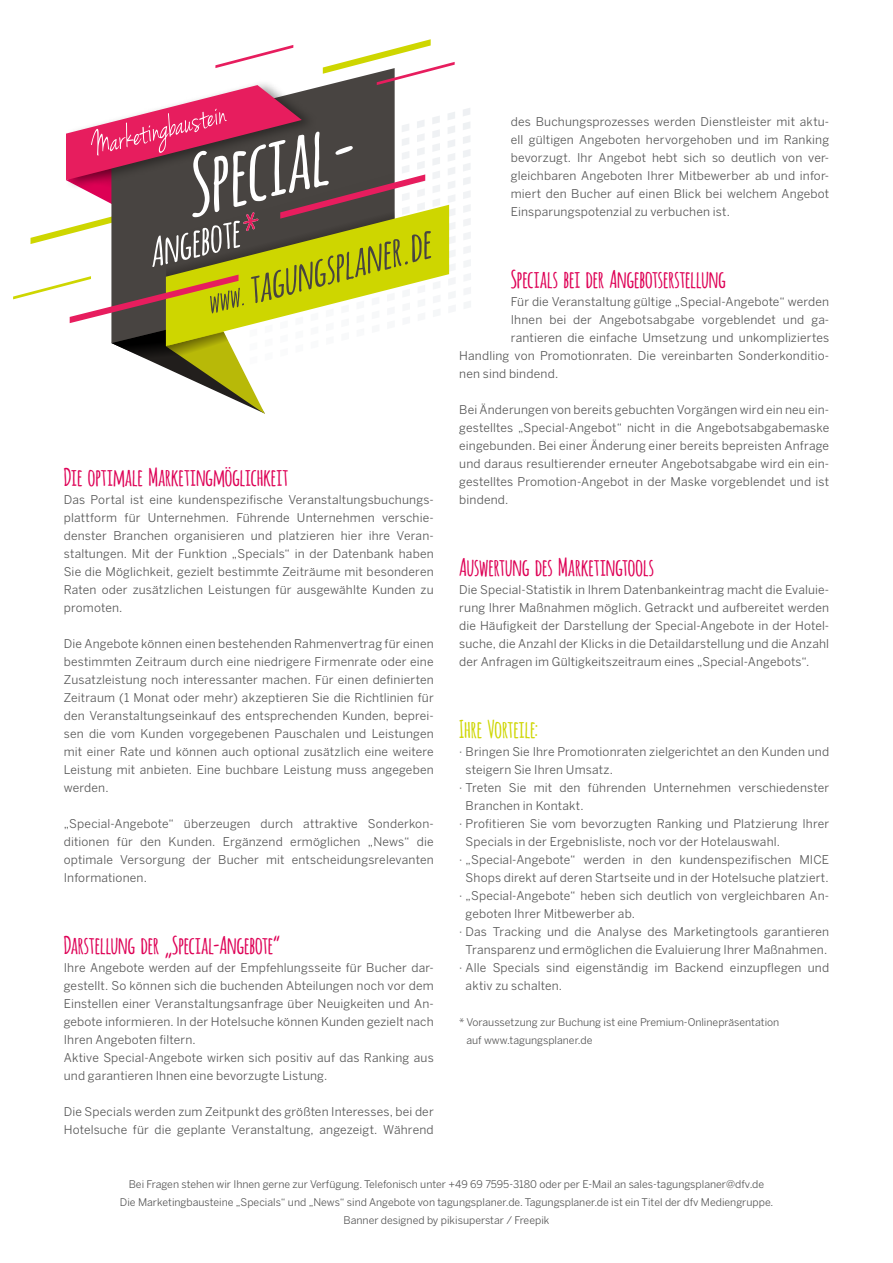
<style>
.page{position:relative;width:893px;height:1263px;background:#fff}
.page>*{position:absolute;margin:0;border:0;box-sizing:border-box;transform-origin:0 0}
.t1{font:700 24px "Amatic";color:#de0055}
.t2{font:700 24px "Amatic";color:#ced600}
.t3{font:12px/18px "Benton Sans";letter-spacing:.015em;color:#565656;text-align:justify}
.t4{font:10.5px/18px "Benton Sans";color:#565656}
</style>
<div class="page">
<svg style="left:463px;top:108px;width:8px;height:200px"></svg>
<svg style="left:13px;top:39px;width:442px;height:375px"></svg>
<h1 class="t1" style="left:64px;top:460px;width:226px">Die optimale Marketingmöglichkeit</h1>
<p class="t3" style="left:64px;top:491px;width:371px">Das Portal ist eine kundenspezifische Veranstaltungsbuchungs&shy;plattform für Unternehmen. Führende Unternehmen verschie&shy;denster Branchen organisieren und platzieren hier ihre Veran&shy;staltungen. Mit der Funktion „Specials“ in der Datenbank haben Sie die Möglichkeit, gezielt bestimmte Zeiträume mit besonderen Raten oder zusätzlichen Leistungen für ausgewählte Kunden zu promoten.</p>
<p class="t3" style="left:64px;top:635px;width:371px">Die Angebote können einen bestehenden Rahmenvertrag für einen bestimmten Zeitraum durch eine niedrigere Firmenrate oder eine Zusatzleistung noch interessanter machen. Für einen definierten Zeitraum (1 Monat oder mehr) akzeptieren Sie die Richtlinien für den Veranstaltungseinkauf des entsprechenden Kunden, beprei&shy;sen die vom Kunden vorgegebenen Pauschalen und Leistungen mit einer Rate und können auch optional zusätzlich eine weitere Leistung mit anbieten. Eine buchbare Leistung muss angegeben werden.</p>
<p class="t3" style="left:64px;top:815px;width:371px">„Special-Angebote“ überzeugen durch attraktive Sonderkon&shy;ditionen für den Kunden. Ergänzend ermöglichen „News“ die optimale Versorgung der Bucher mit entscheidungsrelevanten Informationen.</p>
<h1 class="t1" style="left:64px;top:928px;width:217px">Darstellung der „Special-Angebote“</h1>
<p class="t3" style="left:64px;top:959px;width:371px;text-align:left">Ihre Angebote werden auf der Empfehlungsseite für Bucher dar&shy;gestellt. So können sich die buchenden Abteilungen noch vor dem Einstellen einer Veranstaltungsanfrage über Neuigkeiten und An&shy;gebote informieren. In der Hotelsuche können Kunden gezielt nach Ihren Angeboten filtern.<br>Aktive Special-Angebote wirken sich positiv auf das Ranking aus und garantieren Ihnen eine bevorzugte Listung.</p>
<p class="t3" style="left:64px;top:1103px;width:371px">Die Specials werden zum Zeitpunkt des größten Interesses, bei der<br>Hotelsuche für die geplante Veranstaltung, angezeigt. Während</p>
<p class="t3" style="left:511px;top:113px;width:320px">des Buchungsprozesses werden Dienstleister mit aktu&shy;ell gültigen Angeboten hervorgehoben und im Ranking bevorzugt. Ihr Angebot hebt sich so deutlich von ver&shy;gleichbaren Angeboten Ihrer Mitbewerber ab und infor&shy;miert den Bucher auf einen Blick bei welchem Angebot Einsparungspotenzial zu verbuchen ist.</p>
<h1 class="t1" style="left:511px;top:262px;width:217px">Specials bei der Angebotserstellung</h1>
<p class="t3" style="left:511px;top:293px;width:320px">Für die Veranstaltung gültige „Special-Angebote“ werden</p>
<p class="t3" style="left:511px;top:311px;width:320px">Ihnen bei der Angebotsabgabe vorgeblendet und ga-</p>
<p class="t3" style="left:511px;top:329px;width:320px">rantieren die einfache Umsetzung und unkompliziertes</p>
<p class="t3" style="left:459px;top:347px;width:371px">Handling von Promotionraten. Die vereinbarten Sonderkonditio-</p>
<p class="t3" style="left:459px;top:365px;width:100px">nen sind bindend.</p>
<p class="t3" style="left:459px;top:401px;width:371px">Bei Änderungen von bereits gebuchten Vorgängen wird ein neu ein&shy;gestelltes „Special-Angebot“ nicht in die Angebotsabgabemaske eingebunden. Bei einer Änderung einer bereits bepreisten Anfrage und daraus resultierender erneuter Angebotsabgabe wird ein ein&shy;gestelltes Promotion-Angebot in der Maske vorgeblendet und ist bindend.</p>
<h1 class="t1" style="left:459px;top:550px;width:196px">Auswertung des Marketingtools</h1>
<p class="t3" style="left:459px;top:581px;width:371px">Die Special-Statistik in Ihrem Datenbankeintrag macht die Evaluie&shy;rung Ihrer Maßnahmen möglich. Getrackt und aufbereitet werden die Häufigkeit der Darstellung der Special-Angebote in der Hotel&shy;suche, die Anzahl der Klicks in die Detaildarstellung und die Anzahl der Anfragen im Gültigkeitszeitraum eines „Special-Angebots“.</p>
<h1 class="t2" style="left:459px;top:712px;width:81px">Ihre Vorteile:</h1>
<p class="t3" style="left:459px;top:743px;width:371px">· Bringen Sie Ihre Promotionraten zielgerichtet an den Kunden und</p>
<p class="t3" style="left:466px;top:761px;width:149px">steigern Sie Ihren Umsatz.</p>
<p class="t3" style="left:459px;top:779px;width:371px">· Treten Sie mit den führenden Unternehmen verschiedenster</p>
<p class="t3" style="left:466px;top:797px;width:119px">Branchen in Kontakt.</p>
<p class="t3" style="left:459px;top:815px;width:371px">· Profitieren Sie vom bevorzugten Ranking und Platzierung Ihrer</p>
<p class="t3" style="left:466px;top:833px;width:316px">Specials in der Ergebnisliste, noch vor der Hotelauswahl.</p>
<p class="t3" style="left:459px;top:851px;width:371px">· „Special-Angebote“ werden in den kundenspezifischen MICE</p>
<p class="t3" style="left:466px;top:869px;width:365px">Shops direkt auf deren Startseite und in der Hotelsuche platziert.</p>
<p class="t3" style="left:459px;top:887px;width:370px">· „Special-Angebote“ heben sich deutlich von vergleichbaren An-</p>
<p class="t3" style="left:466px;top:905px;width:171px">geboten Ihrer Mitbewerber ab.</p>
<p class="t3" style="left:459px;top:923px;width:371px">· Das Tracking und die Analyse des Marketingtools garantieren</p>
<p class="t3" style="left:466px;top:941px;width:363px">Transparenz und ermöglichen die Evaluierung Ihrer Maßnahmen.</p>
<p class="t3" style="left:459px;top:959px;width:371px">· Alle Specials sind eigenständig im Backend einzupflegen und</p>
<p class="t3" style="left:466px;top:977px;width:98px">aktiv zu schalten.</p>
<p class="t4" style="left:466px;top:1013px;width:314px;text-indent:-7px">* Voraussetzung zur Buchung ist eine Premium-Onlinepräsentation auf www.tagungsplaner.de</p>
<p class="t4" style="left:120px;top:1175px;width:655px;text-align:center">Bei Fragen stehen wir Ihnen gerne zur Verfügung. Telefonisch unter +49 69 7595-3180 oder per E-Mail an sales-tagungsplaner@dfv.de<br>Die Marketingbausteine „Specials“ und „News“ sind Angebote von tagungsplaner.de. Tagungsplaner.de ist ein Titel der dfv Mediengruppe.<br>Banner designed by pikisuperstar / Freepik</p>
</div>
